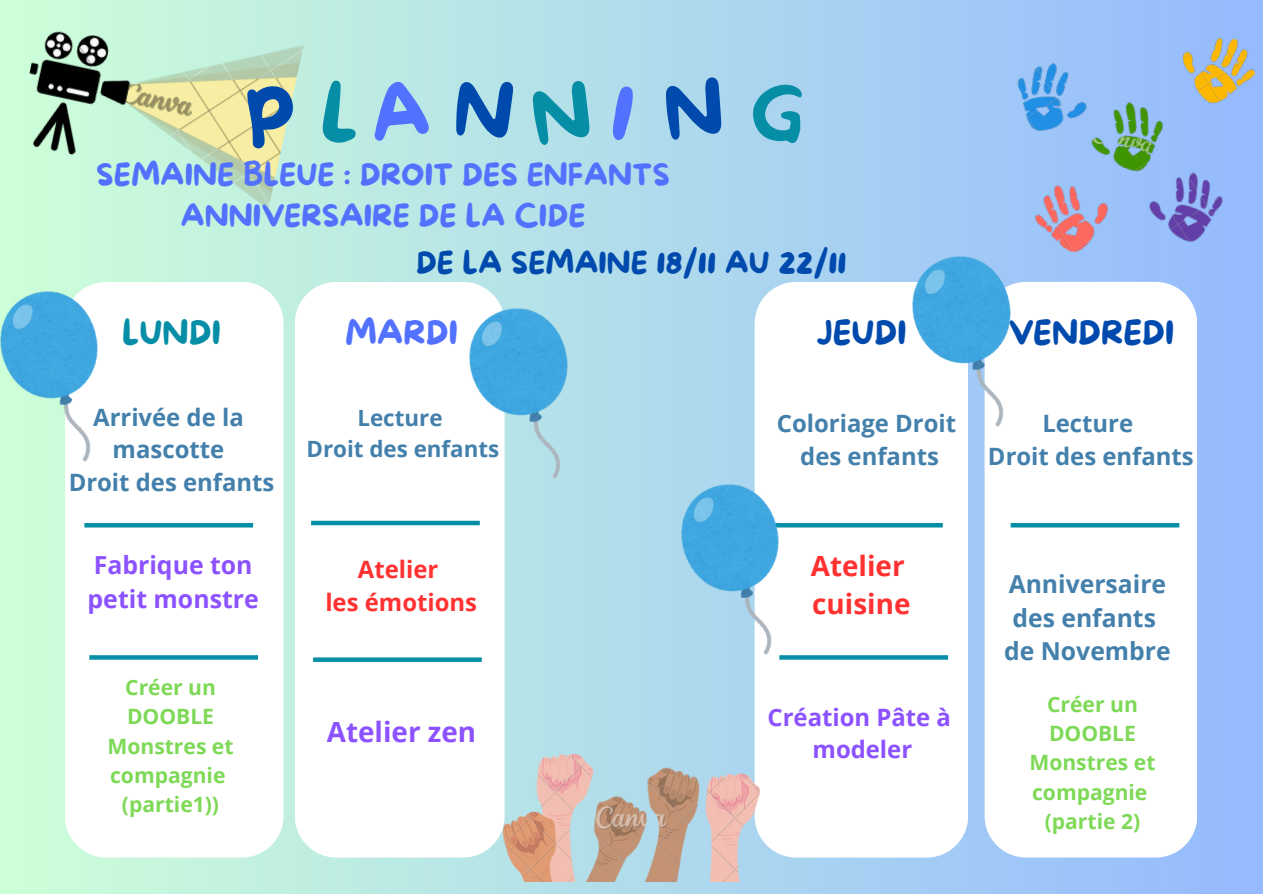
<style>
.page{position:relative;width:1263px;height:894px;background:#fff}
.page>*{position:absolute;margin:0;border:0;box-sizing:border-box;transform-origin:0 0}
.t1{font:33px "More Sugar";color:#004aad}
.t2{font:33px "More Sugar";color:#5271ff}
.t3{font:33px "More Sugar";color:#058ea6}
.t4{font:30.3px/41.7px "More Sugar";color:#5271ff;text-align:center}
.t5{font:30px "More Sugar";color:#004aad}
.t6{font:700 27.9px/38.2px "Open Sans";color:#ff3131}
.t7{font:700 27.9px "Open Sans";color:#8c52ff}
.t8{font:700 24.9px/33.8px "Open Sans";color:#8c52ff}
.t9{font:700 24.75px/33.8px "Open Sans";color:#4380ac;text-align:center}
.t10{font:700 23.85px/32.7px "Open Sans";color:#4380ac;text-align:center}
.t11{font:700 23.85px/32.7px "Open Sans";color:#8c52ff;text-align:center}
.t12{font:700 23.85px/32.7px "Open Sans";color:#ff3131;text-align:center}
.t13{font:700 22.35px/30.6px "Open Sans";color:#4380ac;text-align:center}
.t14{font:700 21.15px/29.2px "Open Sans";color:#7ed957;text-align:center}
</style>
<div class="page">
<div style="left:0;top:0;width:1263px;height:893px;background:linear-gradient(to right,#ceffd8,#94baff)"></div>
<div style="left:65px;top:282px;width:218px;height:574px;background:#fff;border-radius:42px"></div>
<div style="left:295px;top:282px;width:210px;height:575px;background:#fff;border-radius:42px"></div>
<div style="left:755px;top:282px;width:213px;height:575px;background:#fff;border-radius:42px"></div>
<div style="left:984px;top:282px;width:213px;height:575px;background:#fff;border-radius:42px"></div>
<hr style="left:774px;top:523px;width:169px;height:4px;background:#058ea6">
<svg style="left:313px;top:657px;width:169px;height:4px"></svg>
<img style="left:2px;top:0;width:311px;height:256px">
<svg style="left:89px;top:655px;width:169px;height:4px"></svg>
<hr style="left:84px;top:523px;width:169px;height:4px;background:#058ea6">
<img style="left:0;top:291px;width:98px;height:170px">
<div style="left:311px;top:520px;width:169px;height:5px;background:#058ea6"></div>
<img style="left:912px;top:256px;width:98px;height:170px">
<img style="left:681px;top:484px;width:98px;height:170px">
<img style="left:470px;top:309px;width:98px;height:169px">
<hr style="left:1011px;top:523px;width:168px;height:4px;background:#058ea6">
<svg style="left:779px;top:655px;width:169px;height:4px"></svg>
<img style="left:985px;top:0;width:276px;height:281px">
<img style="left:503px;top:754px;width:257px;height:127px">
<svg style="left:247px;top:83px;width:50px;height:66px;background:#e9eaaa"></svg>
<div style="left:321px;top:79px;width:41px;height:68px;background:#beece2"></div>
<div style="left:368px;top:78px;width:62px;height:64px;background:#bbe9e4"></div>
<div style="left:454px;top:75px;width:60px;height:66px;background:#b7e4e7"></div>
<div style="left:530px;top:79px;width:62px;height:67px;background:#b4e0e9"></div>
<svg style="left:611px;top:84px;width:24px;height:57px"></svg>
<div style="left:664px;top:76px;width:59px;height:64px;background:#aed9ed"></div>
<div style="left:749px;top:79px;width:57px;height:66px;background:#aad4f0"></div>
<h1 class="t4" style="left:96px;top:155px;width:575px">SEMAINE BLEUE : DROIT DES ENFANTS<br>ANNIVERSAIRE DE LA CIDE</h1>
<h3 class="t3" style="left:122px;top:314px;width:100px">LUNDI</h3>
<p class="t5" style="left:416px;top:246px;width:432px">DE LA SEMAINE 18/11 AU 22/11</p>
<p class="t2" style="left:345px;top:314px;width:114px">MARDI</p>
<p class="t1" style="left:816px;top:314px;width:92px">JEUDI</p>
<p class="t1" style="left:1008px;top:314px;width:167px">VENDREDI</p>
<h3 class="t10" style="left:69px;top:400px;width:207px">Arrivée de la mascotte<br>Droit des enfants</h3>
<h3 class="t10" style="left:777px;top:406px;width:181px">Coloriage Droit des enfants</h3>
<p class="t10" style="left:988px;top:406px;width:207px">Lecture<br>Droit des enfants</p>
<p class="t13" style="left:306px;top:402px;width:194px">Lecture<br>Droit des enfants</p>
<p class="t8" style="left:88px;top:547px;width:173px">Fabrique ton petit monstre</p>
<h3 class="t14" style="left:108px;top:672px;width:127px">Créer un<br>DOOBLE<br>Monstres et compagnie</h3>
<h1 class="t14" style="left:122px;top:789px;width:99px">(partie1))</h1>
<h2 class="t12" style="left:325px;top:552px;width:153px">Atelier<br>les émotions</h2>
<h1 class="t7" style="left:327px;top:712px;width:151px">Atelier zen</h1>
<h3 class="t6" style="left:811px;top:546px;width:101px">Atelier cuisine</h3>
<h2 class="t11" style="left:768px;top:699px;width:185px">Création Pâte à modeler</h2>
<p class="t9" style="left:1004px;top:566px;width:168px">Anniversaire des enfants de Novembre</p>
<p class="t14" style="left:1029px;top:689px;width:127px">Créer un<br>DOOBLE<br>Monstres et compagnie</p>
<p class="t14" style="left:1045px;top:806px;width:97px">(partie 2)</p>
</div>
